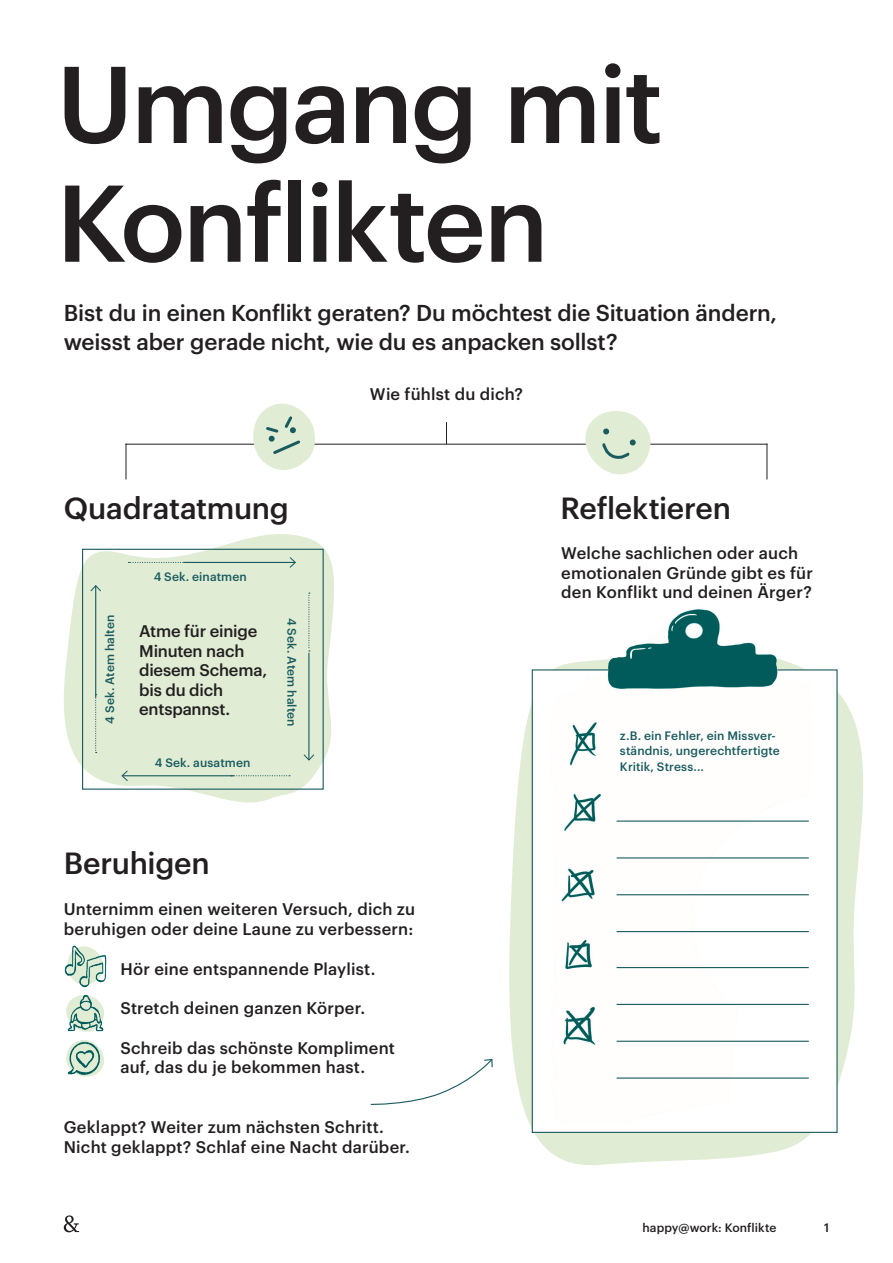
<style>
.page{position:relative;width:893px;height:1263px;background:#fff}
.page>*{position:absolute;margin:0;border:0;box-sizing:border-box;transform-origin:0 0}
.t1{font:500 106.5px/118.8px "Graphik";letter-spacing:-.025em;color:#231f20}
.t2{font:500 30px "Graphik";letter-spacing:-.01em;color:#231f20}
.t3{font:500 22.5px/28.5px "Graphik";letter-spacing:-.005em;color:#231f20}
.t4{font:500 16.5px/19.8px "Graphik";letter-spacing:.015em;color:#231f20}
.t5{font:500 16.5px/19.5px "Graphik";letter-spacing:-.01em;color:#231f20}
.t6{font:500 12px/15.8px "Graphik";letter-spacing:.01em;color:#195b5e}
.t7{font:500 12px "Graphik";letter-spacing:.01em;color:#231f20}
</style>
<div class="page">
<svg style="left:64px;top:1215px;width:15px;height:17px"></svg>
<svg style="left:509px;top:734px;width:354px;height:431px;fill:#e0ecd4"></svg>
<div style="left:532px;top:669px;width:306px;height:464px;background:#fff;border:1px solid #195b5e"></div>
<img style="left:523px;top:609px;width:335px;height:514px">
<svg style="left:64px;top:534px;width:270px;height:269px;background:#e3eed9"></svg>
<div style="left:82px;top:549px;width:242px;height:241px;border:1px solid #195b5e"></div>
<svg style="left:446px;top:422px;width:1px;height:22px"></svg>
<hr style="left:126px;top:444px;width:1px;height:35px;background:#231f20">
<hr style="left:767px;top:444px;width:1px;height:35px;background:#231f20">
<hr style="left:125px;top:444px;width:642px;height:1px;background:#231f20">
<hr style="left:308px;top:653px;width:1px;height:107px;background:#195b5e">
<svg style="left:303px;top:753px;width:12px;height:8px"></svg>
<svg style="left:308px;top:593px;width:2px;height:58px"></svg>
<hr style="left:95px;top:586px;width:1px;height:112px;background:#195b5e">
<svg style="left:90px;top:584px;width:12px;height:8px"></svg>
<svg style="left:95px;top:694px;width:2px;height:59px"></svg>
<hr style="left:183px;top:562px;width:112px;height:1px;background:#195b5e">
<svg style="left:289px;top:556px;width:8px;height:13px"></svg>
<svg style="left:128px;top:562px;width:56px;height:1px"></svg>
<hr style="left:122px;top:775px;width:112px;height:1px;background:#195b5e">
<svg style="left:121px;top:770px;width:8px;height:12px"></svg>
<svg style="left:232px;top:775px;width:58px;height:1px"></svg>
<svg style="left:580px;top:411px;width:71px;height:64px"></svg>
<svg style="left:370px;top:1059px;width:123px;height:46px"></svg>
<svg style="left:249px;top:403px;width:70px;height:67px"></svg>
<img style="left:64px;top:945px;width:43px;height:132px">
<hr style="left:617px;top:820px;width:192px;height:2px;background:#195b5e">
<hr style="left:617px;top:967px;width:192px;height:1px;background:#195b5e">
<hr style="left:617px;top:857px;width:192px;height:1px;background:#195b5e">
<hr style="left:617px;top:1004px;width:192px;height:1px;background:#195b5e">
<hr style="left:617px;top:894px;width:192px;height:1px;background:#195b5e">
<hr style="left:617px;top:1041px;width:192px;height:1px;background:#195b5e">
<hr style="left:617px;top:931px;width:192px;height:1px;background:#195b5e">
<hr style="left:617px;top:1077px;width:192px;height:2px;background:#195b5e">
<img style="left:544px;top:706px;width:73px;height:75px">
<img style="left:549px;top:780px;width:64px;height:141px">
<img style="left:549px;top:921px;width:64px;height:164px">
<h1 class="t1" style="left:56px;top:36px;width:608px">Umgang mit<br>Konflikten</h1>
<h3 class="t3" style="left:64px;top:297px;width:715px">Bist du in einen Konflikt geraten? Du möchtest die Situation ändern, weisst aber gerade nicht, wie du es anpacken sollst?</h3>
<p class="t4" style="left:370px;top:383px;width:155px">Wie fühlst du dich?</p>
<h2 class="t2" style="left:64px;top:485px;width:227px">Quadratatmung</h2>
<h2 class="t2" style="left:560px;top:485px;width:172px">Reflektieren</h2>
<p class="t6" style="left:101px;top:724px;width:110px;rotate:-90deg">4 Sek. Atem halten</p>
<p class="t6" style="left:154px;top:567px;width:95px">4 Sek. einatmen</p>
<p class="t5" style="left:139px;top:620px;width:129px">Atme für einige<br>Minuten nach diesem Schema, bis du dich entspannst.</p>
<p class="t6" style="left:155px;top:754px;width:97px">4 Sek. ausatmen</p>
<p class="t6" style="left:301px;top:618px;width:110px;rotate:90deg">4 Sek. Atem halten</p>
<h2 class="t2" style="left:64px;top:840px;width:147px">Beruhigen</h2>
<p class="t4" style="left:64px;top:898px;width:353px">Unternimm einen weiteren Versuch, dich zu beruhigen oder deine Laune zu verbessern:</p>
<p class="t4" style="left:120px;top:957px;width:257px">Hör eine entspannende Playlist.</p>
<p class="t4" style="left:120px;top:997px;width:246px">Stretch deinen ganzen Körper.</p>
<p class="t4" style="left:120px;top:1037px;width:276px">Schreib das schönste Kompliment auf, das du je bekommen hast.</p>
<p class="t4" style="left:64px;top:1116px;width:348px">Geklappt? Weiter zum nächsten Schritt.<br>Nicht geklappt? Schlaf eine Nacht darüber.</p>
<p class="t4" style="left:561px;top:541px;width:253px">Welche sachlichen oder auch emotionalen Gründe gibt es für den Konflikt und deinen Ärger?</p>
<p class="t6" style="left:620px;top:726px;width:161px">z.B. ein Fehler, ein Missver&shy;ständnis, ungerechtfertigte<br>Kritik, Stress...</p>
<p class="t7" style="left:642px;top:1219px;width:135px">happy@work: Konflikte</p>
<p class="t7" style="left:824px;top:1219px;width:7px">1</p>
</div>
